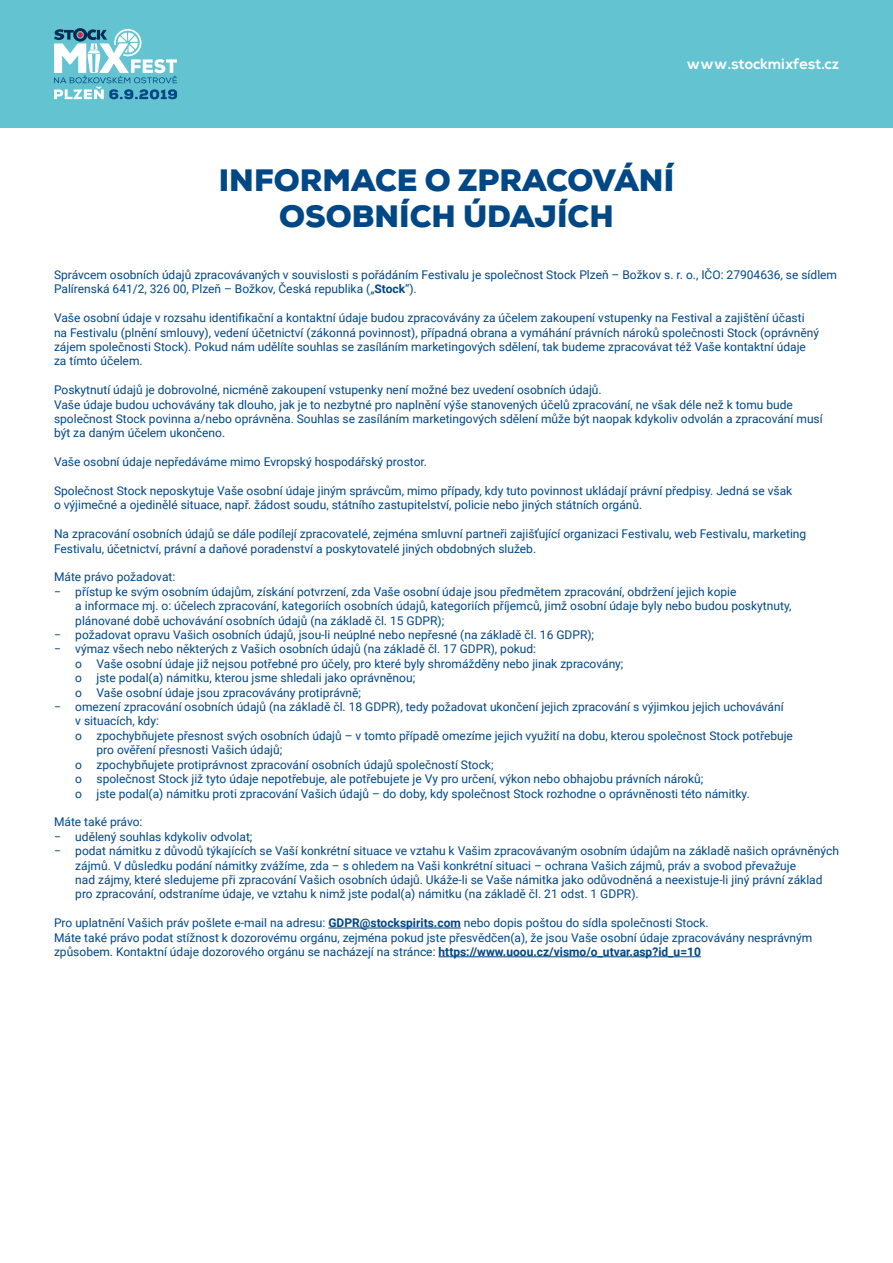
<style>
.page{position:relative;width:893px;height:1263px;background:#fff}
.page>*{position:absolute;margin:0;border:0;box-sizing:border-box;transform-origin:0 0}
.t1{font:900 30px/36px "Nexa";color:#004786;text-align:center}
.t2{font:700 15px "Nexa";color:#fff}
.t3{font:12px/14.4px "Roboto";color:#004786}
.s1{font-weight:700}
</style>
<div class="page">
<div style="left:0;top:0;width:893px;height:128px;background:#63c3d1"></div>
<svg style="left:54px;top:28px;width:123px;height:71px"></svg>
<hr style="left:328px;top:928px;width:133px;height:1px;background:#004786">
<hr style="left:439px;top:956px;width:262px;height:1px;background:#004786">
<p class="t2" style="left:687px;top:56px;width:154px">www.stockmixfest.cz</p>
<h1 class="t1" style="left:219px;top:162px;width:457px">INFORMACE O ZPRACOVÁNÍ<br>OSOBNÍCH ÚDAJÍCH</h1>
<p class="t3" style="left:54px;top:267px;width:785px">Správcem osobních údajů zpracovávaných v souvislosti s pořádáním Festivalu je společnost Stock Plzeň – Božkov s. r. o., IČO: 27904636, se sídlem<br>Palírenská 641/2, 326 00, Plzeň – Božkov, Česká republika („<span class="s1">Stock</span>“).</p>
<p class="t3" style="left:54px;top:310px;width:767px">Vaše osobní údaje v rozsahu identifikační a kontaktní údaje budou zpracovávány za účelem zakoupení vstupenky na Festival a zajištění účasti na Festivalu (plnění smlouvy), vedení účetnictví (zákonná povinnost), případná obrana a vymáhání právních nároků společnosti Stock (oprávněný zájem společnosti Stock). Pokud nám udělíte souhlas se zasíláním marketingových sdělení, tak budeme zpracovávat též Vaše kontaktní údaje za tímto účelem.</p>
<p class="t3" style="left:54px;top:382px;width:770px">Poskytnutí údajů je dobrovolné, nicméně zakoupení vstupenky není možné bez uvedení osobních údajů.<br>Vaše údaje budou uchovávány tak dlouho, jak je to nezbytné pro naplnění výše stanovených účelů zpracování, ne však déle než k tomu bude společnost Stock povinna a/nebo oprávněna. Souhlas se zasíláním marketingových sdělení může být naopak kdykoliv odvolán a zpracování musí být za daným účelem ukončeno.</p>
<p class="t3" style="left:54px;top:454px;width:375px">Vaše osobní údaje nepředáváme mimo Evropský hospodářský prostor.</p>
<p class="t3" style="left:54px;top:483px;width:740px">Společnost Stock neposkytuje Vaše osobní údaje jiným správcům, mimo případy, kdy tuto povinnost ukládají právní předpisy. Jedná se však o výjimečné a ojedinělé situace, např. žádost soudu, státního zastupitelství, policie nebo jiných státních orgánů.</p>
<p class="t3" style="left:54px;top:526px;width:754px">Na zpracování osobních údajů se dále podílejí zpracovatelé, zejména smluvní partneři zajišťující organizaci Festivalu, web Festivalu, marketing<br>Festivalu, účetnictví, právní a daňové poradenství a poskytovatelé jiných obdobných služeb.</p>
<p class="t3" style="left:54px;top:569px;width:123px">Máte právo požadovat:</p>
<p class="t3" style="left:54px;top:584px;width:684px">− přístup ke svým osobním údajům, získání potvrzení, zda Vaše osobní údaje jsou předmětem zpracování, obdržení jejich kopie</p>
<p class="t3" style="left:75px;top:598px;width:718px">a informace mj. o: účelech zpracování, kategoriích osobních údajů, kategoriích příjemců, jimž osobní údaje byly nebo budou poskytnuty,</p>
<p class="t3" style="left:75px;top:613px;width:370px">plánované době uchovávání osobních údajů (na základě čl. 15 GDPR);</p>
<p class="t3" style="left:54px;top:627px;width:542px">− požadovat opravu Vašich osobních údajů, jsou-li neúplné nebo nepřesné (na základě čl. 16 GDPR);</p>
<p class="t3" style="left:54px;top:641px;width:484px">− výmaz všech nebo některých z Vašich osobních údajů (na základě čl. 17 GDPR), pokud:</p>
<p class="t3" style="left:75px;top:656px;width:550px">o Vaše osobní údaje již nejsou potřebné pro účely, pro které byly shromážděny nebo jinak zpracovány;</p>
<p class="t3" style="left:75px;top:670px;width:341px">o jste podal(a) námitku, kterou jsme shledali jako oprávněnou;</p>
<p class="t3" style="left:75px;top:685px;width:287px">o Vaše osobní údaje jsou zpracovávány protiprávně;</p>
<p class="t3" style="left:54px;top:699px;width:731px">− omezení zpracování osobních údajů (na základě čl. 18 GDPR), tedy požadovat ukončení jejich zpracování s výjimkou jejich uchovávání</p>
<p class="t3" style="left:75px;top:713px;width:85px">v situacích, kdy:</p>
<p class="t3" style="left:75px;top:728px;width:719px">o zpochybňujete přesnost svých osobních údajů – v tomto případě omezíme jejich využití na dobu, kterou společnost Stock potřebuje</p>
<p class="t3" style="left:97px;top:742px;width:187px">pro ověření přesnosti Vašich údajů;</p>
<p class="t3" style="left:75px;top:757px;width:420px">o zpochybňujete protiprávnost zpracování osobních údajů společností Stock;</p>
<p class="t3" style="left:75px;top:771px;width:630px">o společnost Stock již tyto údaje nepotřebuje, ale potřebujete je Vy pro určení, výkon nebo obhajobu právních nároků;</p>
<p class="t3" style="left:75px;top:785px;width:676px">o jste podal(a) námitku proti zpracování Vašich údajů – do doby, kdy společnost Stock rozhodne o oprávněnosti této námitky.</p>
<p class="t3" style="left:54px;top:814px;width:90px">Máte také právo:</p>
<p class="t3" style="left:54px;top:829px;width:200px">− udělený souhlas kdykoliv odvolat;</p>
<p class="t3" style="left:54px;top:843px;width:786px">− podat námitku z důvodů týkajících se Vaší konkrétní situace ve vztahu k Vašim zpracovávaným osobním údajům na základě našich oprávněných</p>
<p class="t3" style="left:75px;top:857px;width:722px">zájmů. V důsledku podání námitky zvážíme, zda – s ohledem na Vaši konkrétní situaci – ochrana Vašich zájmů, práv a svobod převažuje</p>
<p class="t3" style="left:75px;top:872px;width:749px">nad zájmy, které sledujeme při zpracování Vašich osobních údajů. Ukáže-li se Vaše námitka jako odůvodněná a neexistuje-li jiný právní základ</p>
<p class="t3" style="left:75px;top:886px;width:565px">pro zpracování, odstraníme údaje, ve vztahu k nimž jste podal(a) námitku (na základě čl. 21 odst. 1 GDPR).</p>
<p class="t3" style="left:54px;top:915px;width:760px">Pro uplatnění Vašich práv pošlete e-mail na adresu: <span class="s1">GDPR@stockspirits.com</span> nebo dopis poštou do sídla společnosti Stock.<br>Máte také právo podat stížnost k dozorovému orgánu, zejména pokud jste přesvědčen(a), že jsou Vaše osobní údaje zpracovávány nesprávným způsobem. Kontaktní údaje dozorového orgánu se nacházejí na stránce: <span class="s1">https://www.uoou.cz/vismo/o_utvar.asp?id_u=10</span></p>
</div>
